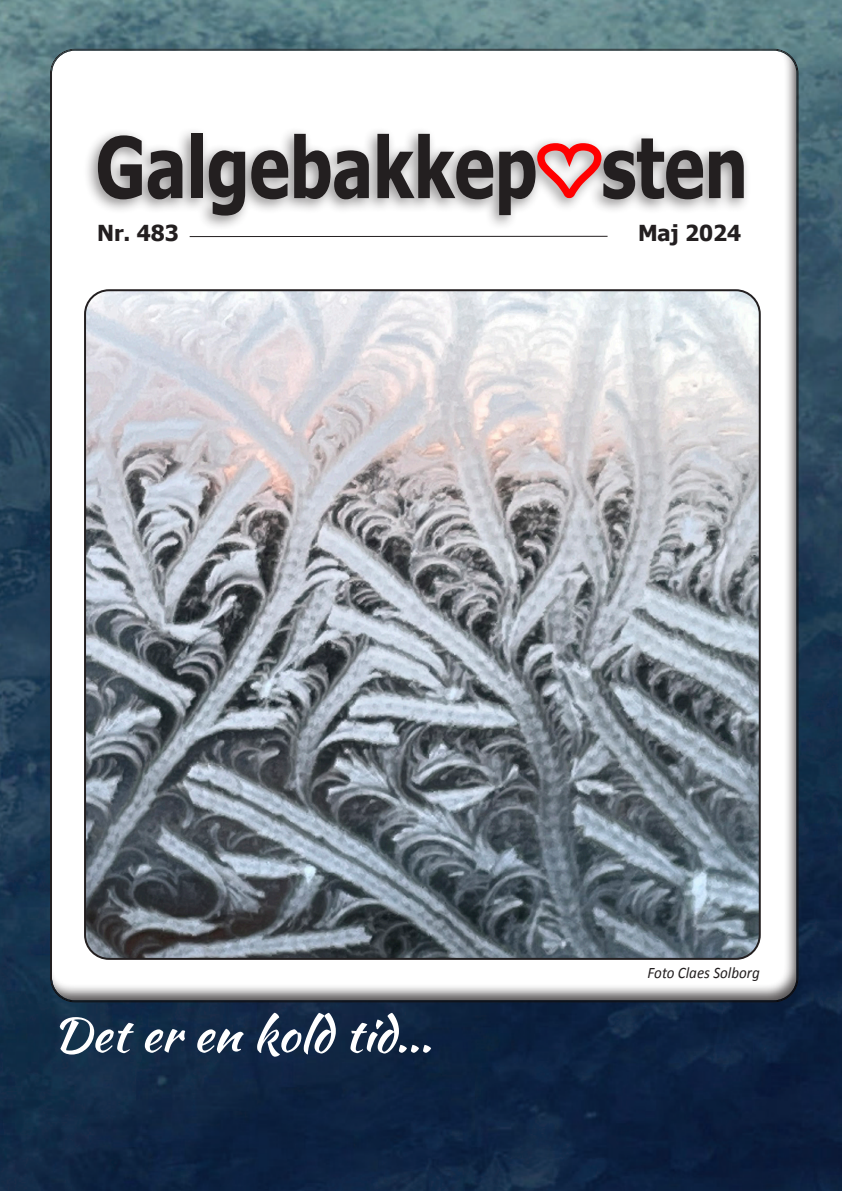
<style>
.page{position:relative;width:842px;height:1191px;background:#fff}
.page>*{position:absolute;margin:0;border:0;box-sizing:border-box;transform-origin:0 0}
.t1{font:700 84.6px "Tahoma";color:#231f20;scale:.8 1}
.t2{font:46px "Kaushan Script";color:#fff;scale:1.09 1}
.t3{font:700 22px "Tahoma";color:#231f20}
.t4{font:italic 16px "Calibri";color:#231f20;scale:.94 1}
</style>
<div class="page">
<img style="left:0;top:0;width:842px;height:1191px">
<div style="left:46px;top:41px;width:754px;height:962px;background:#231f20;opacity:.75"></div>
<div style="left:83px;top:126px;width:668px;height:105px;background:#231f20;opacity:.5"></div>
<svg style="left:532px;top:137px;width:75px;height:68px"></svg>
<hr style="left:190px;top:236px;width:417px;height:1px;background:#231f20">
<img style="left:85px;top:290px;width:675px;height:669px">
<p class="t1" style="left:96px;top:108px;width:817px">Galgebakkep sten</p>
<p class="t3" style="left:97px;top:218px;width:83px">Nr. 483</p>
<p class="t3" style="left:638px;top:218px;width:105px">Maj 2024</p>
<p class="t2" style="left:52px;top:1001px;width:350px">Det er en kold tid...</p>
<p class="t4" style="left:648px;top:961px;width:121px">Foto Claes Solborg</p>
</div>
